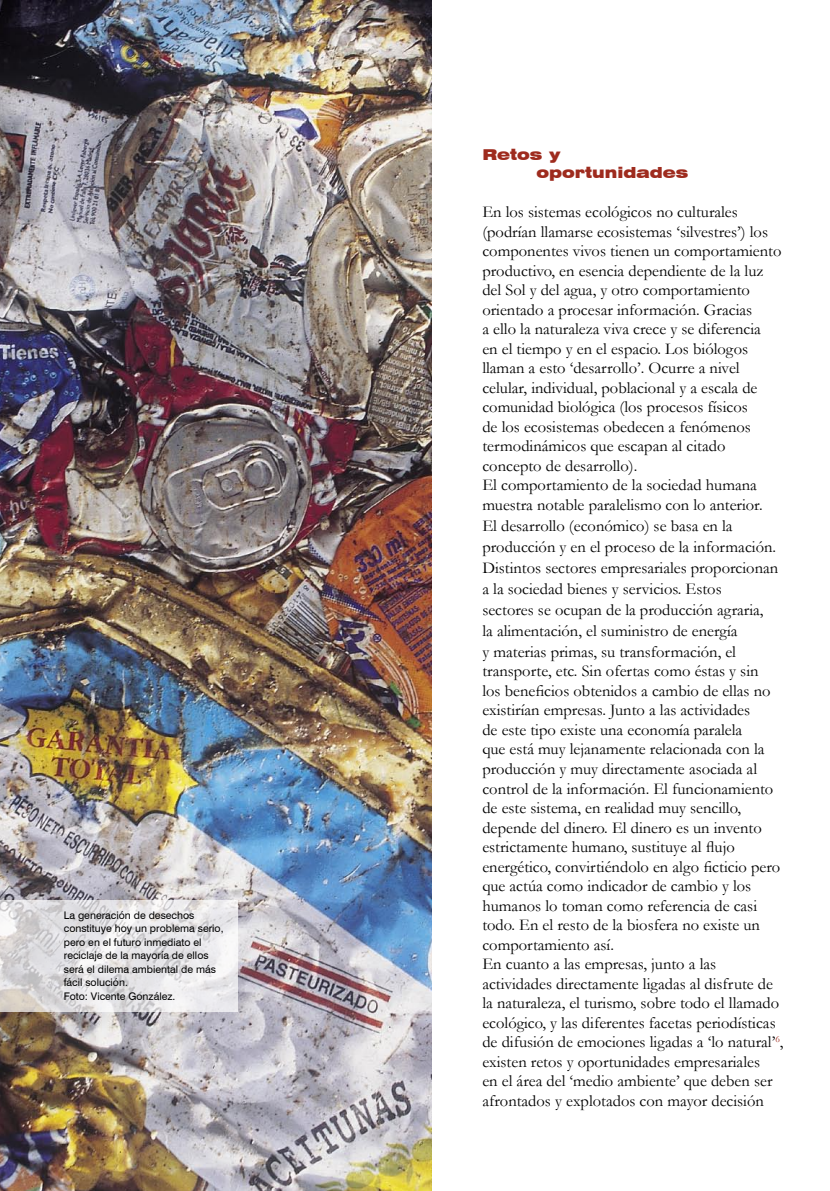
<style>
.page{position:relative;width:830px;height:1191px;background:#fff}
.page>*{position:absolute;margin:0;border:0;box-sizing:border-box;transform-origin:0 0}
.Texto_general{font:16.5px/19.5px "Garamond";color:#000}
.Ladillos{font:900 expanded 15px "Swiss 721 BT";color:#9e2b1e}
.Pie_de_Fotos{font:10.5px/13.5px "Swiss 721 BT";color:#000}
</style>
<div class="page">
<img style="left:0;top:0;width:431px;height:1191px">
<svg style="left:0;top:900px;width:237px;height:111px"></svg>
<p class="Pie_de_Fotos" style="left:64px;top:908px;width:161px">La generación de desechos constituye hoy un problema serio, pero en el futuro inmediato el reciclaje de la mayoría de ellos será el dilema ambiental de más fácil solución.</p>
<p class="Pie_de_Fotos" style="left:64px;top:989px;width:113px">Foto: Vicente González.</p>
<p class="Ladillos" style="left:482px;top:146px;width:79px">Retos y</p>
<p class="Ladillos" style="left:536px;top:164px;width:153px">oportunidades</p>
<p class="Texto_general" style="left:482px;top:202px;width:300px">En los sistemas ecológicos no culturales (podrían llamarse ecosistemas ‘silvestres’) los componentes vivos tienen un comportamiento productivo, en esencia dependiente de la luz del Sol y del agua, y otro comportamiento orientado a procesar información. Gracias<br>a ello la naturaleza viva crece y se diferencia<br>en el tiempo y en el espacio. Los biólogos llaman a esto ‘desarrollo’. Ocurre a nivel celular, individual, poblacional y a escala de comunidad biológica (los procesos físicos<br>de los ecosistemas obedecen a fenómenos termodinámicos que escapan al citado concepto de desarrollo).</p>
<p class="Texto_general" style="left:482px;top:475px;width:282px">El comportamiento de la sociedad humana muestra notable paralelismo con lo anterior.</p>
<p class="Texto_general" style="left:482px;top:515px;width:297px;line-height:21px">El desarrollo (económico) se basa en la producción y en el proceso de la información.<br>Distintos sectores empresariales proporcionan a la sociedad bienes y servicios. Estos<br>sectores se ocupan de la producción agraria,<br>la alimentación, el suministro de energía<br>y materias primas, su transformación, el</p>
<p class="Texto_general" style="left:482px;top:661px;width:299px">transporte, etc. Sin ofertas como éstas y sin los beneficios obtenidos a cambio de ellas no existirían empresas. Junto a las actividades<br>de este tipo existe una economía paralela<br>que está muy lejanamente relacionada con la producción y muy directamente asociada al control de la información. El funcionamiento de este sistema, en realidad muy sencillo, depende del dinero. El dinero es un invento estrictamente humano, sustituye al flujo energético, convirtiéndolo en algo ficticio pero que actúa como indicador de cambio y los humanos lo toman como referencia de casi todo. En el resto de la biosfera no existe un comportamiento así.</p>
<p class="Texto_general" style="left:482px;top:953px;width:302px">En cuanto a las empresas, junto a las actividades directamente ligadas al disfrute de la naturaleza, el turismo, sobre todo el llamado ecológico, y las diferentes facetas periodísticas de difusión de emociones ligadas a ‘lo natural’<sup>6</sup>, existen retos y oportunidades empresariales<br>en el área del ‘medio ambiente’ que deben ser afrontados y explotados con mayor decisión</p>
</div>
